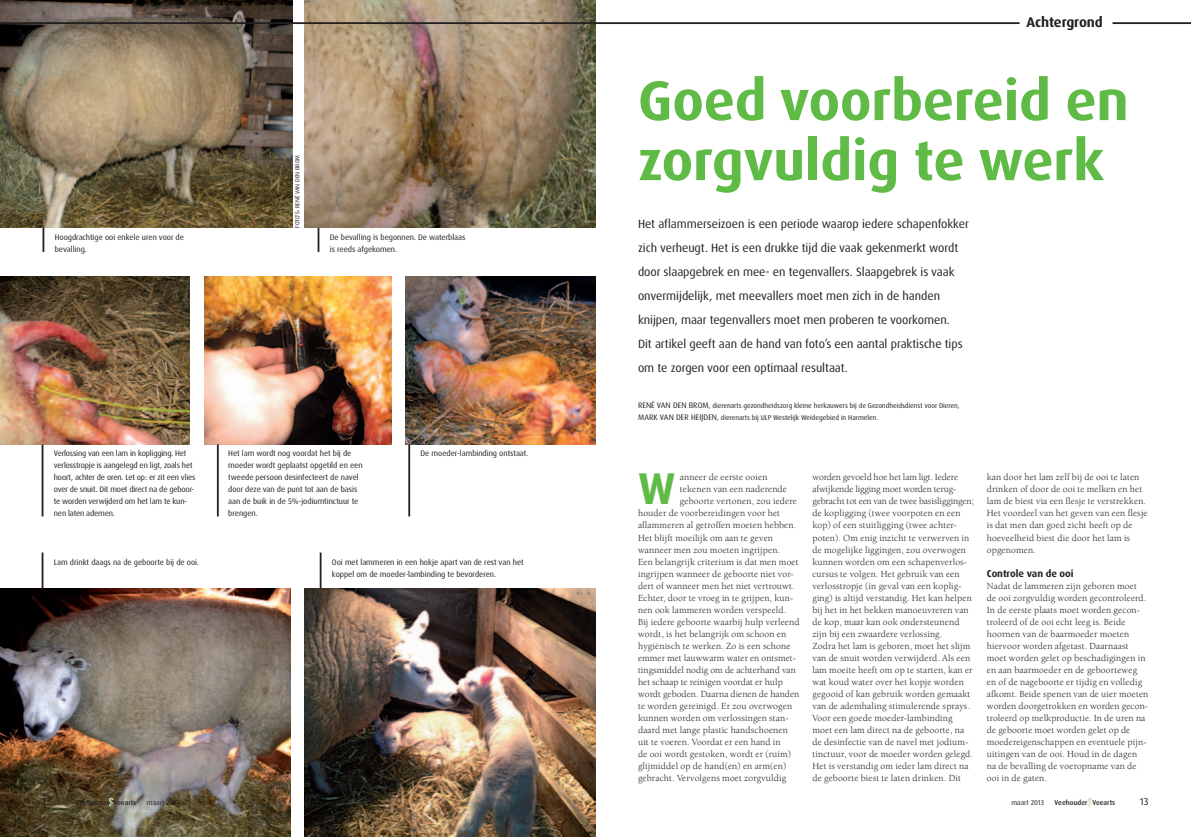
<style>
.page{position:relative;width:1191px;height:837px;background:#fff}
.page>*{position:absolute;margin:0;border:0;box-sizing:border-box;transform-origin:0 0}
.t1{font:700 56px/60px "Dax OT";letter-spacing:-.005em;color:#60bb46}
.t2{font:700 44.5px "Dax OT";color:#60bb46}
.t3{font:700 14px "Dax OT";letter-spacing:-.005em;color:#231f20}
.t4{font:12px/24px "Dax OT";letter-spacing:-.005em;color:#231f20}
.t5{font:700 10px "Dax OT";letter-spacing:-.005em;color:#231f20}
.t6{font:10px "Dax OT";color:#231f20}
.t7{font:9.6px/12px "Berkeley Std";letter-spacing:.015em;color:#231f20}
.t8{font:8px/12px "Dax OT";letter-spacing:-.005em;color:#231f20}
.t9{font:7px/12px "Dax OT";letter-spacing:-.005em;color:#231f20}
.t10{font:500 7px "Dax OT";letter-spacing:.005em;color:#231f20}
.t11{font:6px "Dax OT";color:#231f20}
.s1{font-size:8px}
</style>
<div class="page">
<img style="left:305px;top:588px;width:290px;height:248px">
<img style="left:0;top:0;width:292px;height:228px">
<img style="left:305px;top:0;width:290px;height:228px">
<img style="left:0;top:276px;width:190px;height:168px">
<img style="left:0;top:588px;width:291px;height:248px">
<img style="left:405px;top:276px;width:190px;height:168px">
<img style="left:204px;top:276px;width:187px;height:168px">
<hr style="left:0;top:22px;width:595px;height:2px;background:#231f20">
<svg style="left:109px;top:797px;width:4px;height:9px"></svg>
<hr style="left:595px;top:22px;width:424px;height:2px;background:#231f20">
<hr style="left:1112px;top:22px;width:79px;height:2px;background:#231f20">
<svg style="left:1088px;top:797px;width:4px;height:9px"></svg>
<svg style="left:43px;top:227px;width:1px;height:25px"></svg>
<hr style="left:317px;top:227px;width:2px;height:25px;background:#231f20">
<hr style="left:42px;top:444px;width:1px;height:72px;background:#231f20">
<hr style="left:42px;top:552px;width:1px;height:36px;background:#231f20">
<hr style="left:217px;top:444px;width:2px;height:72px;background:#231f20">
<hr style="left:320px;top:552px;width:1px;height:36px;background:#231f20">
<hr style="left:408px;top:444px;width:2px;height:72px;background:#231f20">
<h3 class="t3" style="left:1026px;top:13px;width:78px">Achtergrond</h3>
<p class="t8" style="left:55px;top:231px;width:131px">Hoogdrachtige ooi enkele uren voor de bevalling.</p>
<p class="t11" style="left:294px;top:228px;width:74px;rotate:-90deg">Foto’s: René van den brom</p>
<p class="t8" style="left:330px;top:231px;width:137px">De bevalling is begonnen. De waterblaas is reeds afgekomen.</p>
<h1 class="t1" style="left:638px;top:71px;width:492px">Goed voorbereid en zorgvuldig te werk</h1>
<p class="t4" style="left:638px;top:212px;width:332px">Het aflammerseizoen is een periode waarop iedere schapenfokker zich verheugt. Het is een drukke tijd die vaak gekenmerkt wordt door slaapgebrek en mee- en tegenvallers. Slaapgebrek is vaak onvermijdelijk, met meevallers moet men zich in de handen knijpen, maar tegenvallers moet men proberen te voorkomen.<br>Dit artikel geeft aan de hand van foto’s een aantal praktische tips om te zorgen voor een optimaal resultaat.</p>
<p class="t9" style="left:638px;top:400px;width:323px"><span class="s1">René van den Brom</span>, dierenarts gezondheidszorg kleine herkauwers bij de Gezondheidsdienst voor Dieren,<br><span class="s1">Mark van der Heijden</span>, dierenarts bij ULP Westelijk Weidegebied in Harmelen.</p>
<p class="t8" style="left:54px;top:447px;width:143px">Verlossing van een lam in kopligging. Het verlosstropje is aangelegd en ligt, zoals het hoort, achter de oren. Let op: er zit een vlies over de snuit. Dit moet direct na de geboor&shy;te worden verwijderd om het lam te kun&shy;nen laten ademen.</p>
<p class="t8" style="left:54px;top:555px;width:147px">Lam drinkt daags na de geboorte bij de ooi.</p>
<p class="t8" style="left:228px;top:447px;width:136px">Het lam wordt nog voordat het bij de moeder wordt geplaatst opgetild en een tweede persoon desinfecteert de navel door deze van de punt tot aan de basis aan de buik in de 5%-jodiumtinctuur te brengen.</p>
<p class="t8" style="left:332px;top:555px;width:193px">Ooi met lammeren in een hokje apart van de rest van het koppel om de moeder-lambinding te bevorderen.</p>
<p class="t8" style="left:420px;top:447px;width:109px">De moeder-lambinding ontstaat.</p>
<h2 class="t2" style="left:638px;top:460px;width:39px">W</h2>
<p class="t7" style="left:680px;top:471px;width:89px">anneer de eerste ooien</p>
<p class="t7" style="left:680px;top:483px;width:109px">tekenen van een naderende</p>
<p class="t7" style="left:680px;top:495px;width:119px">geboorte vertonen, zou iedere</p>
<p class="t7" style="left:638px;top:507px;width:144px">houder de voorbereidingen voor het</p>
<p class="t7" style="left:638px;top:519px;width:160px">aflammeren al getroffen moeten hebben.</p>
<p class="t7" style="left:638px;top:531px;width:137px">Het blijft moeilijk om aan te geven</p>
<p class="t7" style="left:638px;top:543px;width:144px">wanneer men zou moeten ingrijpen.</p>
<p class="t7" style="left:638px;top:555px;width:162px">Een belangrijk criterium is dat men moet</p>
<p class="t7" style="left:638px;top:567px;width:157px">ingrijpen wanneer de geboorte niet vor-</p>
<p class="t7" style="left:638px;top:579px;width:158px">dert of wanneer men het niet vertrouwt.</p>
<p class="t7" style="left:638px;top:591px;width:157px">Echter, door te vroeg in te grijpen, kun-</p>
<p class="t7" style="left:638px;top:603px;width:150px">nen ook lammeren worden verspeeld.</p>
<p class="t7" style="left:638px;top:615px;width:163px">Bij iedere geboorte waarbij hulp verleend</p>
<p class="t7" style="left:638px;top:627px;width:150px">wordt, is het belangrijk om schoon en</p>
<p class="t7" style="left:638px;top:639px;width:154px">hygiënisch te werken. Zo is een schone</p>
<p class="t7" style="left:638px;top:651px;width:159px">emmer met lauwwarm water en ontsmet-</p>
<p class="t7" style="left:638px;top:663px;width:159px">tingsmiddel nodig om de achterhand van</p>
<p class="t7" style="left:638px;top:675px;width:146px">het schaap te reinigen voordat er hulp</p>
<p class="t7" style="left:638px;top:687px;width:163px">wordt geboden. Daarna dienen de handen</p>
<p class="t7" style="left:638px;top:699px;width:156px">te worden gereinigd. Er zou overwogen</p>
<p class="t7" style="left:638px;top:711px;width:152px">kunnen worden om verlossingen stan-</p>
<p class="t7" style="left:638px;top:723px;width:151px">daard met lange plastic handschoenen</p>
<p class="t7" style="left:638px;top:735px;width:144px">uit te voeren. Voordat er een hand in</p>
<p class="t7" style="left:638px;top:747px;width:155px">de ooi wordt gestoken, wordt er (ruim)</p>
<p class="t7" style="left:638px;top:759px;width:150px">glijmiddel op de hand(en) en arm(en)</p>
<p class="t7" style="left:638px;top:771px;width:150px">gebracht. Vervolgens moet zorgvuldig</p>
<p class="t7" style="left:812px;top:471px;width:163px">worden gevoeld hoe het lam ligt. Iedere afwijkende ligging moet worden terug&shy;gebracht tot een van de twee basisliggingen; de kopligging (twee voorpoten en een kop) of een stuitligging (twee achter&shy;poten). Om enig inzicht te verwerven in de mogelijke liggingen, zou overwogen kunnen worden om een schapenverlos&shy;cursus te volgen. Het gebruik van een verlosstropje (in geval van een koplig&shy;ging) is altijd verstandig. Het kan helpen bij het in het bekken manoeuvreren van de kop, maar kan ook ondersteunend zijn bij een zwaardere verlossing.<br>Zodra het lam is geboren, moet het slijm van de snuit worden verwijderd. Als een lam moeite heeft om op te starten, kan er wat koud water over het kopje worden gegooid of kan gebruik worden gemaakt van de ademhaling stimulerende sprays.<br>Voor een goede moeder-lambinding moet een lam direct na de geboorte, na de desinfectie van de navel met jodium&shy;tinctuur, voor de moeder worden gelegd.<br>Het is verstandig om ieder lam direct na de geboorte biest te laten drinken. Dit</p>
<p class="t7" style="left:986px;top:471px;width:162px">kan door het lam zelf bij de ooi te laten drinken of door de ooi te melken en het lam de biest via een flesje te verstrekken.<br>Het voordeel van het geven van een flesje is dat men dan goed zicht heeft op de hoeveelheid biest die door het lam is opgenomen.</p>
<p class="t5" style="left:986px;top:566px;width:88px">Controle van de ooi</p>
<p class="t7" style="left:986px;top:579px;width:163px">Nadat de lammeren zijn geboren moet de ooi zorgvuldig worden gecontroleerd.<br>In de eerste plaats moet worden gecon&shy;troleerd of de ooi echt leeg is. Beide hoornen van de baarmoeder moeten hiervoor worden afgetast. Daarnaast moet worden gelet op beschadigingen in en aan baarmoeder en de geboorteweg en of de nageboorte er tijdig en volledig afkomt. Beide spenen van de uier moeten worden doorgetrokken en worden gecon&shy;troleerd op melkproductie. In de uren na de geboorte moet worden gelet op de moedereigenschappen en eventuele pijn&shy;uitingen van de ooi. Houd in de dagen na de bevalling de voeropname van de ooi in de gaten.</p>
<p class="t6" style="left:43px;top:794px;width:10px">12</p>
<p class="t10" style="left:76px;top:797px;width:62px">Veehouder Veearts</p>
<p class="t9" style="left:147px;top:796px;width:34px">maart 2013</p>
<p class="t9" style="left:1011px;top:796px;width:34px">maart 2013</p>
<p class="t10" style="left:1054px;top:797px;width:62px">Veehouder Veearts</p>
<p class="t6" style="left:1139px;top:794px;width:10px">13</p>
</div>
